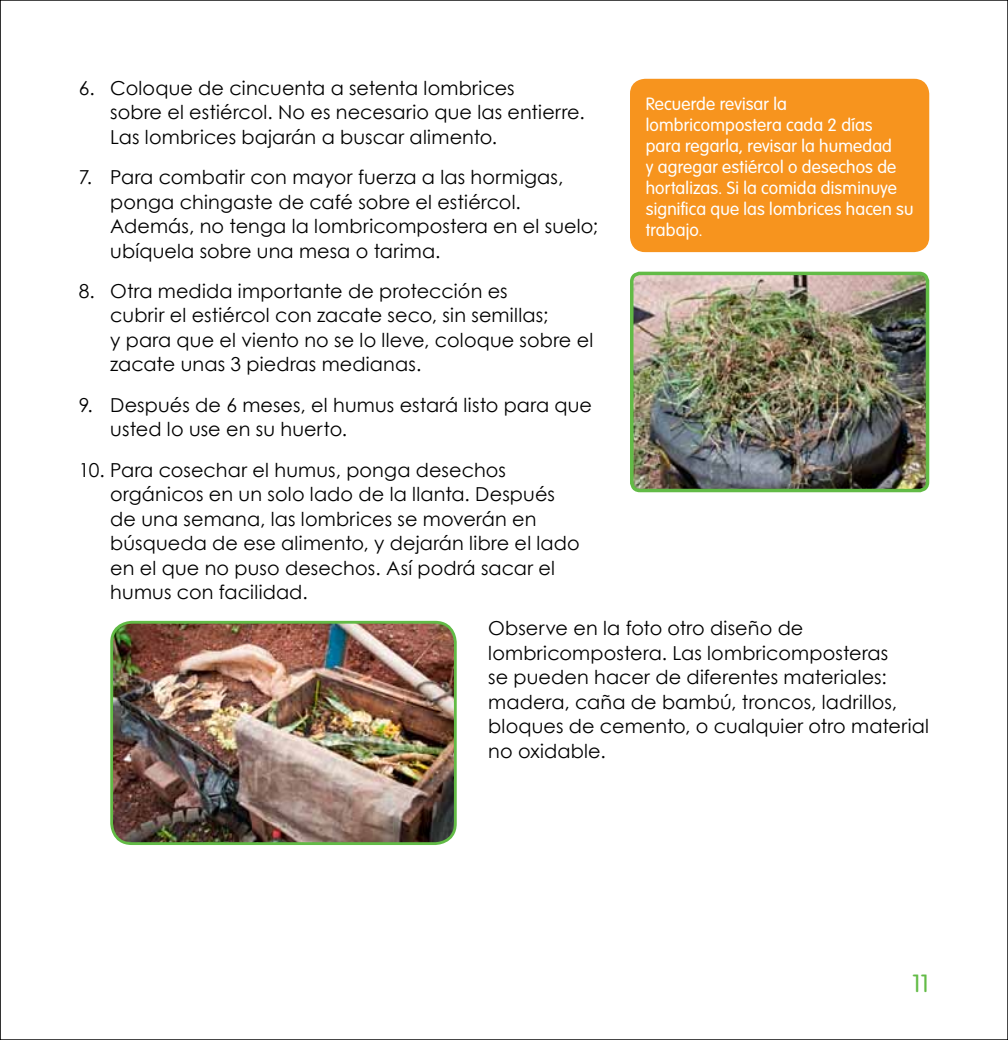
<style>
.page{position:relative;width:1008px;height:1040px;background:#fff}
.page>*{position:absolute;margin:0;border:0;box-sizing:border-box;transform-origin:0 0}
.t1{font:300 24.5px "VAG Rounded";color:#62bb46}
.t2{font:19.25px/24.5px "Century Gothic";letter-spacing:.005em;color:#000}
.t3{font:300 17.5px/21px "VAG Rounded";letter-spacing:.01em;color:#fff}
</style>
<div class="page">
<img style="left:635px;top:277px;width:289px;height:210px">
<div style="left:630px;top:272px;width:299px;height:220px;border:4px solid #62bb46;border-radius:8px"></div>
<img style="left:114px;top:622px;width:339px;height:219px">
<div style="left:110px;top:621px;width:347px;height:224px;border:3px solid #62bb46;border-radius:20px"></div>
<div style="left:630px;top:79px;width:299px;height:173px;background:#f7941e;border-radius:15px"></div>
<p class="t2" style="left:110px;top:75px;width:476px;text-indent:-31px">6. Coloque de cincuenta a setenta lombrices<br>sobre el estiércol. No es necesario que las entierre.<br>Las lombrices bajarán a buscar alimento.</p>
<p class="t2" style="left:110px;top:165px;width:489px;text-indent:-31px">7. Para combatir con mayor fuerza a las hormigas, ponga chingaste de café sobre el estiércol.<br>Además, no tenga la lombricompostera en el suelo; ubíquela sobre una mesa o tarima.</p>
<p class="t2" style="left:110px;top:278px;width:485px;text-indent:-31px">8. Otra medida importante de protección es<br>cubrir el estiércol con zacate seco, sin semillas;<br>y para que el viento no se lo lleve, coloque sobre el zacate unas 3 piedras medianas.</p>
<p class="t2" style="left:110px;top:392px;width:483px;text-indent:-31px">9. Después de 6 meses, el humus estará listo para que usted lo use en su huerto.</p>
<p class="t2" style="left:110px;top:457px;width:471px;text-indent:-31px">10. Para cosechar el humus, ponga desechos orgánicos en un solo lado de la llanta. Después de una semana, las lombrices se moverán en búsqueda de ese alimento, y dejarán libre el lado en el que no puso desechos. Así podrá sacar el humus con facilidad.</p>
<p class="t3" style="left:646px;top:93px;width:269px">Recuerde revisar la lombricompostera cada 2 días<br>para regarla, revisar la humedad<br>y agregar estiércol o desechos de hortalizas. Si la comida disminuye significa que las lombrices hacen su trabajo.</p>
<p class="t2" style="left:488px;top:616px;width:442px">Observe en la foto otro diseño de lombricompostera. Las lombricomposteras<br>se pueden hacer de diferentes materiales: madera, caña de bambú, troncos, ladrillos, bloques de cemento, o cualquier otro material no oxidable.</p>
<p class="t1" style="left:912px;top:969px;width:19px">11</p>
</div>
